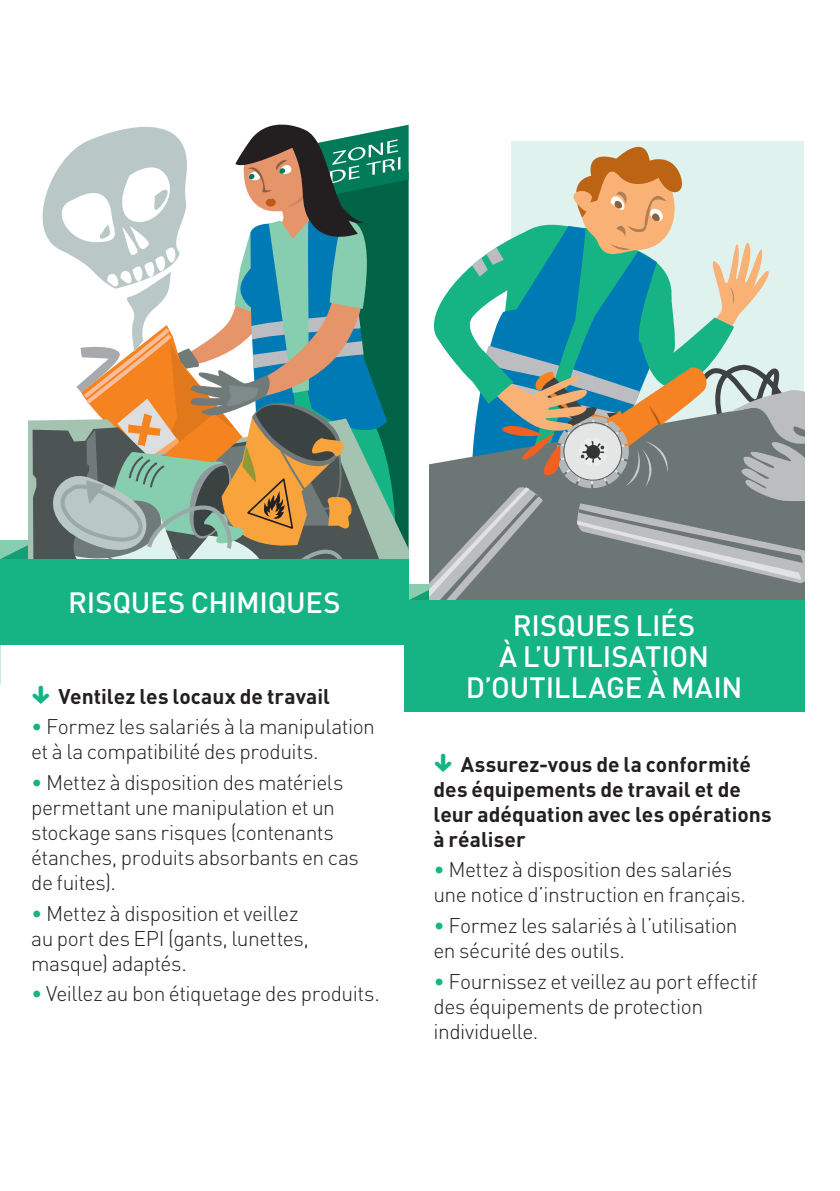
<style>
.page{position:relative;width:840px;height:1191px;background:#fff}
.page>*{position:absolute;margin:0;border:0;box-sizing:border-box;transform-origin:0 0}
.t1{font:500 29px/31px "DINOT";letter-spacing:-.005em;color:#fff;text-align:center}
.t2{font:300 21px/25px "DINOT";letter-spacing:-.025em;color:#231f20}
.t3{font:700 21px/25px "DINOT";color:#231f20}
.s1{color:#16b484}
</style>
<div class="page">
<div style="left:0;top:559px;width:408px;height:85px;background:#16b484"></div>
<svg style="left:0;top:124px;width:803px;height:476px"></svg>
<div style="left:404px;top:600px;width:399px;height:112px;background:#16b484"></div>
<h1 class="t1" style="left:68px;top:586px;width:274px">RISQUES CHIMIQUES</h1>
<p class="t3" style="left:58px;top:683px;width:273px">Ventilez les locaux de travail</p>
<p class="t2" style="left:31px;top:714px;width:345px"><span class="s1">•</span> Formez les salariés à la manipulation et à la compatibilité des produits.</p>
<p class="t2" style="left:31px;top:770px;width:329px"><span class="s1">•</span> Mettez à disposition des matériels permettant une manipulation et un stockage sans risques (contenants étanches, produits absorbants en cas de fuites).</p>
<p class="t2" style="left:31px;top:900px;width:279px"><span class="s1">•</span> Mettez à disposition et veillez au port des EPI (gants, lunettes, masque) adaptés.</p>
<p class="t2" style="left:31px;top:981px;width:350px"><span class="s1">•</span> Veillez au bon étiquetage des produits.</p>
<h1 class="t1" style="left:465px;top:609px;width:278px">RISQUES LIÉS<br>À L’UTILISATION<br>D’OUTILLAGE À MAIN</h1>
<p class="t3" style="left:433px;top:751px;width:339px;text-indent:27px">Assurez-vous de la conformité des équipements de travail et de leur adéquation avec les opérations à réaliser</p>
<p class="t2" style="left:433px;top:857px;width:314px"><span class="s1">•</span> Mettez à disposition des salariés une notice d’instruction en français.</p>
<p class="t2" style="left:433px;top:912px;width:305px"><span class="s1">•</span> Formez les salariés à l’utilisation en sécurité des outils.</p>
<p class="t2" style="left:433px;top:968px;width:325px"><span class="s1">•</span> Fournissez et veillez au port effectif des équipements de protection individuelle.</p>
</div>
